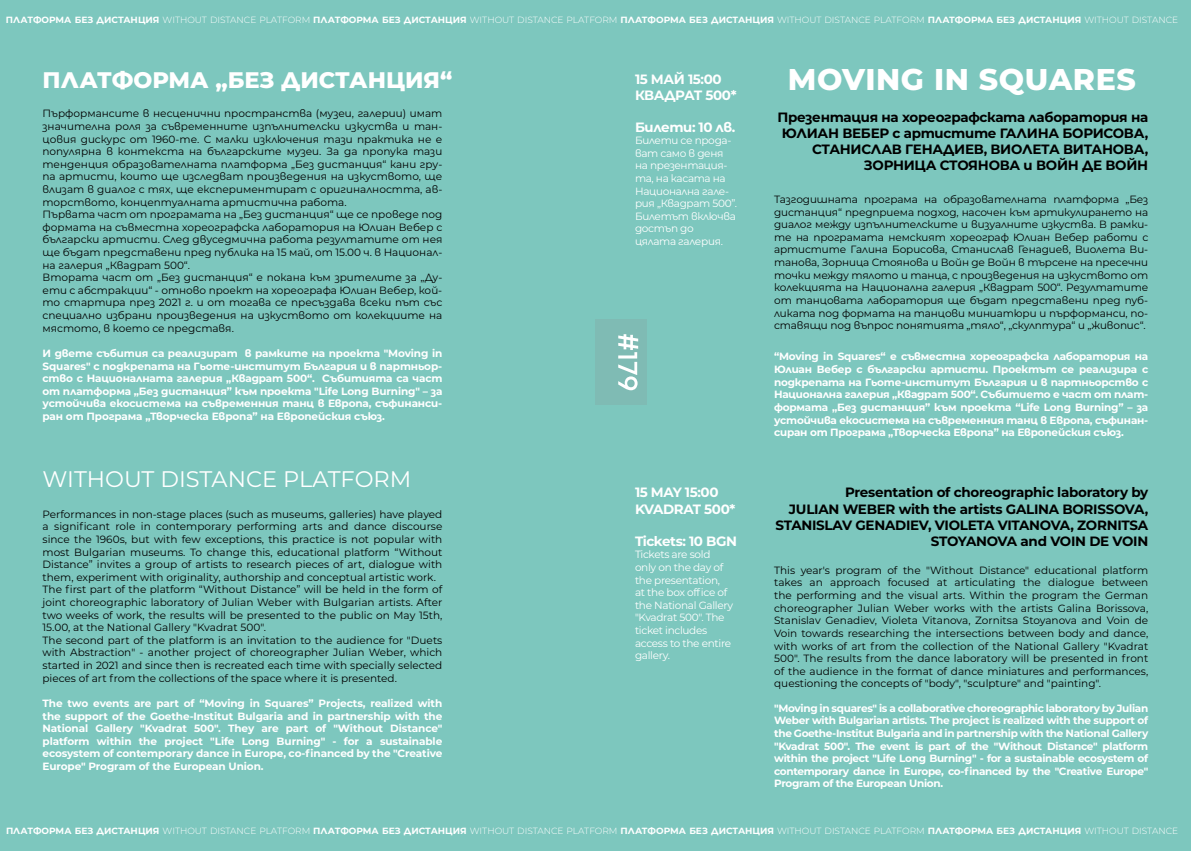
<style>
.page{position:relative;width:1191px;height:851px;background:#fff}
.page>*{position:absolute;margin:0;border:0;box-sizing:border-box;transform-origin:0 0}
.t1{font:800 30px "Montserrat";letter-spacing:.02em;color:#fff}
.t2{font:800 22.5px "Montserrat";color:#fff}
.t3{font:22.5px "Montserrat";color:#fff}
.t4{font:700 13.5px/16.2px "Montserrat";letter-spacing:-.02em;color:#000;text-align:right}
.t5{font:700 13.5px/16.2px "Montserrat";letter-spacing:-.03em;color:#fff}
.t6{font:10.5px/12.6px "Montserrat";color:#000;text-align:justify}
.t7{font:700 10.5px/12.6px "Montserrat";letter-spacing:-.02em;color:#fff;text-align:justify}
.t8{font:10.5px/12.6px "Montserrat";letter-spacing:-.03em;color:#fff}
.t9{font:700 9px "Montserrat";color:#fff}
.s1{font-weight:300}
</style>
<div class="page">
<div style="left:0;top:0;width:1191px;height:850px;background:#7dc7be"></div>
<div style="left:595px;top:319px;width:51px;height:85px;background:#7fbbb4"></div>
<svg style="left:618px;top:334px;width:20px;height:56px"></svg>
<p class="t9" style="left:6px;top:14px;width:1173px">ПЛАТФОРМА БЕЗ ДИСТАНЦИЯ <span class="s1">WITHOUT DISTANCE PLATFORM</span> ПЛАТФОРМА БЕЗ ДИСТАНЦИЯ <span class="s1">WITHOUT DISTANCE PLATFORM</span> ПЛАТФОРМА БЕЗ ДИСТАНЦИЯ <span class="s1">WITHOUT DISTANCE PLATFORM</span> ПЛАТФОРМА БЕЗ ДИСТАНЦИЯ <span class="s1">WITHOUT DISTANCE</span></p>
<h2 class="t2" style="left:43px;top:63px;width:411px">ПЛАТФОРМА „БЕЗ ДИСТАНЦИЯ“</h2>
<h1 class="t1" style="left:787px;top:57px;width:349px">MOVING IN SQUARES</h1>
<p class="t5" style="left:635px;top:70px;width:103px">15 МАЙ 15:00<br>КВАДРАТ 500*</p>
<p class="t6" style="left:43px;top:107px;width:401px;text-align:left">Пърформансите в несценични пространства (музеи, галерии) имат значителна роля за съвременните изпълнителски изкуства и тан&shy;цовия дискурс от 1960-те. С малки изключения тази практика не е популярна в контекста на българските музеи. За да пропука тази тенденция образователната платформа „Без дистанция“ кани гру&shy;па артисти, които ще изследват произведения на изкуството, ще влизат в диалог с тях, ще експериментират с оригиналността, ав&shy;торството, концептуалната артистична работа.<br>Първата част от програмата на „Без дистанция“ ще се проведе под формата на съвместна хореографска лаборатория на Юлиан Вебер с български артисти. След двуседмична работа резултатите от нея ще бъдат представени пред публика на 15 май, от 15.00 ч. в Национал&shy;на галерия „Квадрат 500“.<br>Втората част от „Без дистанция“ е покана към зрителите за „Ду&shy;ети с абстракции“ - отново проект на хореографа Юлиан Вебер, кой&shy;то стартира през 2021 г. и от тогава се пресъздава всеки път със специално избрани произведения на изкуството от колекциите на мястото, в което се представя.</p>
<p class="t7" style="left:43px;top:346px;width:401px">И двете събития са реализират в рамките на проекта "Moving in Squares" с подкрепата на Гьоте-институт България и в партньор&shy;ство с Националната галерия „Квадрат 500“. Събитията са част от платформа „Без дистанция” към проекта "Life Long Burning" – за устойчива екосистема на съвременния танц в Европа, съфинанси&shy;ран от Програма „Творческа Европа” на Европейския съюз.</p>
<h2 class="t3" style="left:43px;top:464px;width:370px">WITHOUT DISTANCE PLATFORM</h2>
<p class="t6" style="left:43px;top:507px;width:401px;text-align:left">Performances in non-stage places (such as museums, galleries) have played a significant role in contemporary performing arts and dance discourse since the 1960s, but with few exceptions, this practice is not popular with most Bulgarian museums. To change this, educational platform “Without Distance” invites a group of artists to research pieces of art, dialogue with them, experiment with originality, authorship and conceptual artistic work.<br>The first part of the platform “Without Distance” will be held in the form of joint choreographic laboratory of Julian Weber with Bulgarian artists. After two weeks of work, the results will be presented to the public on May 15th, 15.00, at the National Gallery "Kvadrat 500".<br>The second part of the platform is an invitation to the audience for "Duets with Abstraction" - another project of choreographer Julian Weber, which started in 2021 and since then is recreated each time with specially selected pieces of art from the collections of the space where it is presented.</p>
<p class="t7" style="left:43px;top:696px;width:401px">The two events are part of “Moving in Squares” Projects, realized with the support of the Goethe-Institut Bulgaria and in partnership with the National Gallery "Kvadrat 500". They are part of "Without Distance" platform within the project "Life Long Burning" - for a sustainable ecosystem of contemporary dance in Europe, co-financed by the "Creative Europe" Program of the European Union.</p>
<p class="t5" style="left:635px;top:118px;width:102px">Билети: 10 лв.</p>
<p class="t8" style="left:635px;top:134px;width:104px">Билети се прода&shy;ват само в деня на презентация&shy;та, на касата на<br>Национална гале&shy;рия „Квадрат 500”.<br>Билетът включва достъп до цялата галерия.</p>
<p class="t5" style="left:635px;top:484px;width:102px">15 MAY 15:00<br>KVADRAT 500*</p>
<p class="t5" style="left:635px;top:532px;width:103px">Tickets: 10 BGN</p>
<p class="t8" style="left:635px;top:548px;width:100px">Tickets are sold only on the day of the presentation,<br>at the box office of the National Gallery "Kvadrat 500". The ticket includes access to the entire gallery.</p>
<p class="t4" style="left:777px;top:108px;width:372px">Презентация на хореографската лаборатория на ЮЛИАН ВЕБЕР с артистите ГАЛИНА БОРИСОВА, СТАНИСЛАВ ГЕНАДИЕВ, ВИОЛЕТА ВИТАНОВА, ЗОРНИЦА СТОЯНОВА и ВОЙН ДЕ ВОЙН</p>
<p class="t6" style="left:774px;top:192px;width:375px">Тазгодишната програма на образователната платформа „Без дистанция“ предприема подход, насочен към артикулирането на диалог между изпълнителските и визуалните изкуства. В рамки&shy;те на програмата немският хореограф Юлиан Вебер работи с артистите Галина Борисова, Станислав Генадиев, Виолета Ви&shy;танова, Зорница Стоянова и Войн де Войн в търсене на пресечни точки между тялото и танца, с произведения на изкуството от колекцията на Национална галерия „Квадрат 500“. Резултатите от танцовата лаборатория ще бъдат представени пред пуб&shy;ликата под формата на танцови миниатюри и пърформанси, по&shy;ставящи под въпрос понятията „тяло“, „скулптура“ и „живопис“.</p>
<p class="t7" style="left:774px;top:350px;width:375px">“Moving in Squares“ e съвместна хореографска лаборатория на Юлиан Вебер с български артисти. Проектът се реализира с подкрепата на Гьоте-институт България и в партньорство с Национална галерия „Квадрат 500“. Събитието е част от плат&shy;формата „Без дистанция” към проекта “Life Long Burning” – за устойчива екосистема на съвременния танц в Европа, съфинан&shy;сиран от Програма „Творческа Европа” на Европейския съюз.</p>
<p class="t4" style="left:775px;top:484px;width:374px">Presentation of choreographic laboratory by<br>JULIAN WEBER with the artists GALINA BORISSOVA, STANISLAV GENADIEV, VIOLETA VITANOVA, ZORNITSA STOYANOVA and VOIN DE VOIN</p>
<p class="t6" style="left:774px;top:563px;width:376px">This year's program of the "Without Distance" educational platform takes an approach focused at articulating the dialogue between the performing and the visual arts. Within the program the German choreographer Julian Weber works with the artists Galina Borissova, Stanislav Genadiev, Violeta Vitanova, Zornitsa Stoyanova and Voin de Voin towards researching the intersections between body and dance, with works of art from the collection of the National Gallery "Kvadrat 500". The results from the dance laboratory will be presented in front of the audience in the format of dance miniatures and performances, questioning the concepts of "body", "sculpture" and "painting".</p>
<p class="t7" style="left:774px;top:701px;width:376px">"Moving in squares" is a collaborative choreographic laboratory by Julian Weber with Bulgarian artists. The project is realized with the support of the Goethe-Institut Bulgaria and in partnership with the National Gallery "Kvadrat 500". The event is part of the "Without Distance" platform within the project "Life Long Burning" - for a sustainable ecosystem of contemporary dance in Europe, co-financed by the "Creative Europe" Program of the European Union.</p>
<p class="t9" style="left:6px;top:823px;width:1173px">ПЛАТФОРМА БЕЗ ДИСТАНЦИЯ <span class="s1">WITHOUT DISTANCE PLATFORM</span> ПЛАТФОРМА БЕЗ ДИСТАНЦИЯ <span class="s1">WITHOUT DISTANCE PLATFORM</span> ПЛАТФОРМА БЕЗ ДИСТАНЦИЯ <span class="s1">WITHOUT DISTANCE PLATFORM</span> ПЛАТФОРМА БЕЗ ДИСТАНЦИЯ <span class="s1">WITHOUT DISTANCE</span></p>
</div>
